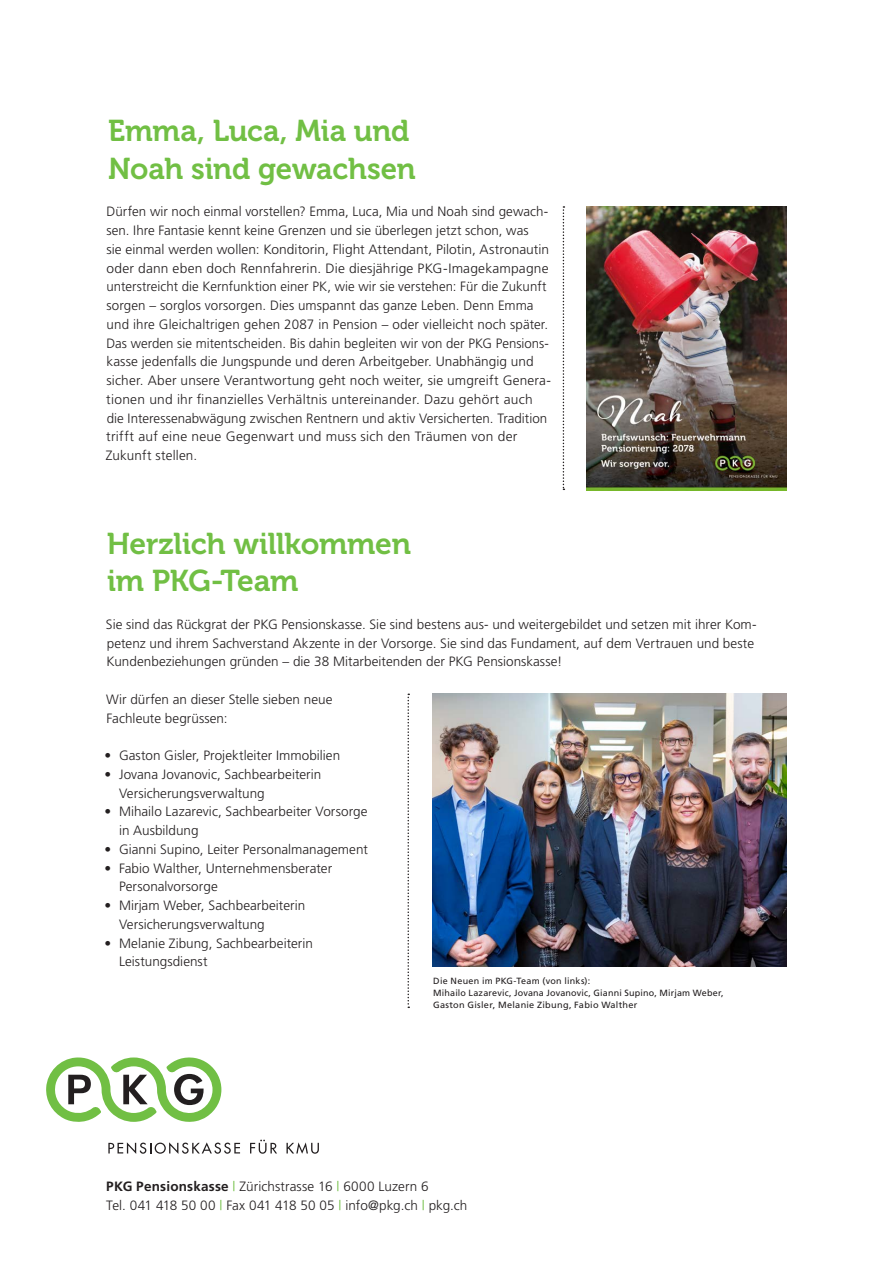
<style>
.page{position:relative;width:893px;height:1263px;background:#fff}
.page>*{position:absolute;margin:0;border:0;box-sizing:border-box;transform-origin:0 0}
._02_Titel_klein{font:30px/37.5px "Museo 700";letter-spacing:-.005em;color:#71bf44}
._05_Lauftext_Einzug{font:300 13.5px/18.8px "Frutiger";letter-spacing:.005em;color:#231f20}
._04_Lauftext_ohneEin{font:300 13.5px/18.8px "Frutiger";letter-spacing:.005em;color:#231f20}
._01_Lauftext{font:9px/12px "Frutiger";letter-spacing:.025em;color:#231f20}
.s1{font-weight:700}
.s2{color:#71bf44}
</style>
<div class="page">
<svg style="left:108px;top:1142px;width:132px;height:12px"></svg>
<svg style="left:250px;top:1139px;width:27px;height:15px"></svg>
<svg style="left:286px;top:1142px;width:33px;height:12px"></svg>
<svg style="left:46px;top:1057px;width:175px;height:65px"></svg>
<img style="left:587px;top:206px;width:200px;height:284px">
<img style="left:433px;top:693px;width:354px;height:273px">
<svg style="left:407px;top:693px;width:2px;height:315px"></svg>
<svg style="left:563px;top:206px;width:1px;height:284px"></svg>
<p class="_02_Titel_klein" style="left:108px;top:113px;width:309px">Emma, Luca, Mia und<br>Noah sind gewachsen</p>
<p class="_05_Lauftext_Einzug" style="left:106px;top:202px;width:447px">Dürfen wir noch einmal vorstellen? Emma, Luca, Mia und Noah sind gewach&shy;sen. Ihre Fantasie kennt keine Grenzen und sie überlegen jetzt schon, was<br>sie einmal werden wollen: Konditorin, Flight Attendant, Pilotin, Astronautin oder dann eben doch Rennfahrerin. Die diesjährige PKG-Imagekampagne unterstreicht die Kernfunktion einer PK, wie wir sie verstehen: Für die Zukunft sorgen – sorglos vorsorgen. Dies umspannt das ganze Leben. Denn Emma und ihre Gleichaltrigen gehen 2087 in Pension – oder vielleicht noch später.<br>Das werden sie mitentscheiden. Bis dahin begleiten wir von der PKG Pensions&shy;kasse jedenfalls die Jungspunde und deren Arbeitgeber. Unabhängig und sicher. Aber unsere Verantwortung geht noch weiter, sie umgreift Genera&shy;tionen und ihr finanzielles Verhältnis untereinander. Dazu gehört auch die Interessenabwägung zwischen Rentnern und aktiv Versicherten. Tradition trifft auf eine neue Gegenwart und muss sich den Träumen von der Zukunft stellen.</p>
<p class="_02_Titel_klein" style="left:107px;top:525px;width:306px">Herzlich willkommen im PKG-Team</p>
<p class="_04_Lauftext_ohneEin" style="left:106px;top:615px;width:652px">Sie sind das Rückgrat der PKG Pensionskasse. Sie sind bestens aus- und weitergebildet und setzen mit ihrer Kom&shy;petenz und ihrem Sachverstand Akzente in der Vorsorge. Sie sind das Fundament, auf dem Vertrauen und beste<br>Kundenbeziehungen gründen – die 38 Mitarbeitenden der PKG Pensionskasse!</p>
<p class="_04_Lauftext_ohneEin" style="left:106px;top:690px;width:228px">Wir dürfen an dieser Stelle sieben neue<br>Fachleute begrüssen:</p>
<p class="_04_Lauftext_ohneEin" style="left:105px;top:746px;width:237px">• Gaston Gisler, Projektleiter Immobilien</p>
<p class="_04_Lauftext_ohneEin" style="left:119px;top:765px;width:204px;text-indent:-14px">• Jovana Jovanovic, Sachbearbeiterin<br>Versicherungsverwaltung</p>
<p class="_04_Lauftext_ohneEin" style="left:119px;top:802px;width:250px;text-indent:-14px">• Mihailo Lazarevic, Sachbearbeiter Vorsorge in Ausbildung</p>
<p class="_04_Lauftext_ohneEin" style="left:105px;top:840px;width:265px">• Gianni Supino, Leiter Personalmanagement</p>
<p class="_04_Lauftext_ohneEin" style="left:119px;top:858px;width:215px;text-indent:-14px">• Fabio Walther, Unternehmensberater<br>Personalvorsorge</p>
<p class="_04_Lauftext_ohneEin" style="left:119px;top:896px;width:188px;text-indent:-14px">• Mirjam Weber, Sachbearbeiterin<br>Versicherungsverwaltung</p>
<p class="_04_Lauftext_ohneEin" style="left:119px;top:933px;width:195px;text-indent:-14px">• Melanie Zibung, Sachbearbeiterin<br>Leistungsdienst</p>
<p class="_01_Lauftext" style="left:433px;top:975px;width:158px">Die Neuen im PKG-Team (von links):</p>
<p class="_01_Lauftext" style="left:433px;top:987px;width:292px">Mihailo Lazarevic, Jovana Jovanovic, Gianni Supino, Mirjam Weber,<br>Gaston Gisler, Melanie Zibung, Fabio Walther</p>
<p class="_05_Lauftext_Einzug" style="left:106px;top:1177px;width:324px"><span class="s1">PKG Pensionskasse</span> <span class="s2">|</span> Zürichstrasse 16 <span class="s2">|</span> 6000 Luzern 6</p>
<p class="_05_Lauftext_Einzug" style="left:106px;top:1196px;width:363px">Tel. 041 418 50 00 <span class="s2">|</span> Fax 041 418 50 05 <span class="s2">|</span> info@pkg.ch <span class="s2">|</span> pkg.ch</p>
</div>
